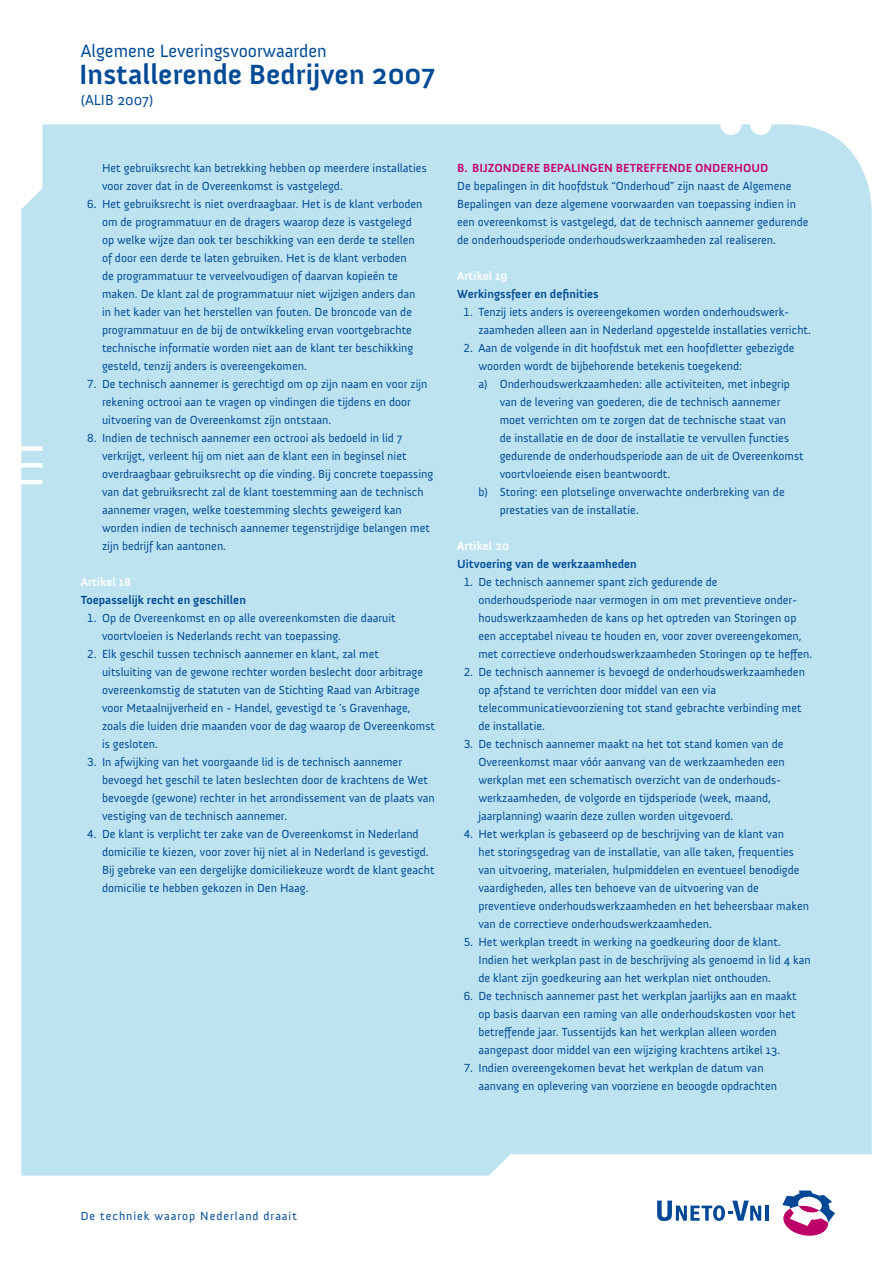
<style>
.page{position:relative;width:893px;height:1263px;background:#fff}
.page>*{position:absolute;margin:0;border:0;box-sizing:border-box;transform-origin:0 0}
.t1{font:700 28.5px "Anivers";color:#004b96}
.t2{font:18.3px "Anivers";color:#004b96}
.t3{font:15px "Anivers";color:#004b96}
.t4{font:12px/18px "Anivers";color:#004b96}
.t5{font:700 12px "Anivers";color:#004b96}
.t6{font:700 12px "Anivers";color:#c50067}
.t7{font:12px "Anivers";letter-spacing:.08em;color:#004b96}
.t8{font:700 12px "Anivers";color:#fff}
</style>
<div class="page">
<div style="left:21px;top:124px;width:851px;height:1051px;background:#bde3f1"></div>
<hr style="left:765px;top:1205px;width:3px;height:16px;background:#004896">
<svg style="left:782px;top:1190px;width:53px;height:46px"></svg>
<svg style="left:657px;top:1200px;width:104px;height:21px"></svg>
<h2 class="t2" style="left:81px;top:41px;width:247px">Algemene Leveringsvoorwaarden</h2>
<h1 class="t1" style="left:79px;top:58px;width:358px">Installerende Bedrijven 2007</h1>
<p class="t3" style="left:81px;top:91px;width:74px">(ALIB 2007)</p>
<p class="t4" style="left:102px;top:159px;width:326px">Het gebruiksrecht kan betrekking hebben op meerdere installaties voor zover dat in de Overeenkomst is vastgelegd.</p>
<p class="t4" style="left:102px;top:195px;width:322px;text-indent:-15px">6. Het gebruiksrecht is niet overdraagbaar. Het is de klant verboden om de programmatuur en de dragers waarop deze is vastgelegd op welke wijze dan ook ter beschikking van een derde te stellen of door een derde te laten gebruiken. Het is de klant verboden<br>de programmatuur te verveelvoudigen of daarvan kopieën te maken. De klant zal de programmatuur niet wijzigen anders dan in het kader van het herstellen van fouten. De broncode van de programmatuur en de bij de ontwikkeling ervan voortgebrachte technische informatie worden niet aan de klant ter beschikking gesteld, tenzij anders is overeengekomen.</p>
<p class="t4" style="left:102px;top:375px;width:327px;text-indent:-15px">7. De technisch aannemer is gerechtigd om op zijn naam en voor zijn rekening octrooi aan te vragen op vindingen die tijdens en door uitvoering van de Overeenkomst zijn ontstaan.</p>
<p class="t4" style="left:102px;top:429px;width:333px;text-indent:-15px">8. Indien de technisch aannemer een octrooi als bedoeld in lid 7 verkrijgt, verleent hij om niet aan de klant een in beginsel niet overdraagbaar gebruiksrecht op die vinding. Bij concrete toepassing van dat gebruiksrecht zal de klant toestemming aan de technisch aannemer vragen, welke toestemming slechts geweigerd kan worden indien de technisch aannemer tegenstrijdige belangen met zijn bedrijf kan aantonen.</p>
<p class="t8" style="left:81px;top:575px;width:52px">Artikel 18</p>
<p class="t5" style="left:81px;top:593px;width:167px">Toepasselijk recht en geschillen</p>
<p class="t4" style="left:102px;top:609px;width:295px;text-indent:-15px">1. Op de Overeenkomst en op alle overeenkomsten die daaruit voortvloeien is Nederlands recht van toepassing.</p>
<p class="t4" style="left:102px;top:645px;width:334px;text-indent:-15px">2. Elk geschil tussen technisch aannemer en klant, zal met<br>uitsluiting van de gewone rechter worden beslecht door arbitrage overeenkomstig de statuten van de Stichting Raad van Arbitrage voor Metaalnijverheid en - Handel, gevestigd te ’s Gravenhage, zoals die luiden drie maanden voor de dag waarop de Overeenkomst is gesloten.</p>
<p class="t4" style="left:102px;top:753px;width:334px;text-indent:-15px">3. In afwijking van het voorgaande lid is de technisch aannemer bevoegd het geschil te laten beslechten door de krachtens de Wet bevoegde (gewone) rechter in het arrondissement van de plaats van vestiging van de technisch aannemer.</p>
<p class="t4" style="left:102px;top:825px;width:334px;text-indent:-15px">4. De klant is verplicht ter zake van de Overeenkomst in Nederland domicilie te kiezen, voor zover hij niet al in Nederland is gevestigd.<br>Bij gebreke van een dergelijke domiciliekeuze wordt de klant geacht domicilie te hebben gekozen in Den Haag.</p>
<p class="t6" style="left:457px;top:161px;width:313px">B. BIJZONDERE BEPALINGEN BETREFFENDE ONDERHOUD</p>
<p class="t4" style="left:457px;top:177px;width:353px">De bepalingen in dit hoofdstuk “Onderhoud” zijn naast de Algemene Bepalingen van deze algemene voorwaarden van toepassing indien in een overeenkomst is vastgelegd, dat de technisch aannemer gedurende de onderhoudsperiode onderhoudswerkzaamheden zal realiseren.</p>
<p class="t8" style="left:457px;top:269px;width:52px">Artikel 19</p>
<p class="t5" style="left:457px;top:287px;width:143px">Werkingssfeer en definities</p>
<p class="t4" style="left:478px;top:303px;width:334px;text-indent:-15px">1. Tenzij iets anders is overeengekomen worden onderhoudswerk&shy;zaamheden alleen aan in Nederland opgestelde installaties verricht.</p>
<p class="t4" style="left:464px;top:339px;width:332px">2. Aan de volgende in dit hoofdstuk met een hoofdletter gebezigde</p>
<p class="t4" style="left:478px;top:357px;width:265px">woorden wordt de bijbehorende betekenis toegekend:</p>
<p class="t4" style="left:478px;top:375px;width:313px">a) Onderhoudswerkzaamheden: alle activiteiten, met inbegrip</p>
<p class="t4" style="left:500px;top:393px;width:282px">van de levering van goederen, die de technisch aannemer</p>
<p class="t4" style="left:500px;top:411px;width:288px">moet verrichten om te zorgen dat de technische staat van</p>
<p class="t4" style="left:500px;top:429px;width:291px">de installatie en de door de installatie te vervullen functies</p>
<p class="t4" style="left:500px;top:447px;width:306px">gedurende de onderhoudsperiode aan de uit de Overeenkomst</p>
<p class="t4" style="left:500px;top:465px;width:172px">voortvloeiende eisen beantwoordt.</p>
<p class="t4" style="left:478px;top:483px;width:308px">b) Storing: een plotselinge onverwachte onderbreking van de</p>
<p class="t4" style="left:500px;top:501px;width:141px">prestaties van de installatie.</p>
<p class="t8" style="left:457px;top:539px;width:54px">Artikel 20</p>
<p class="t5" style="left:457px;top:557px;width:181px">Uitvoering van de werkzaamheden</p>
<p class="t4" style="left:478px;top:573px;width:335px;text-indent:-15px">1. De technisch aannemer spant zich gedurende de onderhoudsperiode naar vermogen in om met preventieve onder&shy;houdswerkzaamheden de kans op het optreden van Storingen op een acceptabel niveau te houden en, voor zover overeengekomen, met correctieve onderhoudswerkzaamheden Storingen op te heffen.</p>
<p class="t4" style="left:478px;top:663px;width:328px;text-indent:-15px">2. De technisch aannemer is bevoegd de onderhoudswerkzaamheden op afstand te verrichten door middel van een via telecommunicatievoorziening tot stand gebrachte verbinding met de installatie.</p>
<p class="t4" style="left:478px;top:735px;width:308px;text-indent:-15px">3. De technisch aannemer maakt na het tot stand komen van de Overeenkomst maar vóór aanvang van de werkzaamheden een werkplan met een schematisch overzicht van de onderhouds&shy;werkzaamheden, de volgorde en tijdsperiode (week, maand, jaarplanning) waarin deze zullen worden uitgevoerd.</p>
<p class="t4" style="left:478px;top:825px;width:332px;text-indent:-15px">4. Het werkplan is gebaseerd op de beschrijving van de klant van<br>het storingsgedrag van de installatie, van alle taken, frequenties van uitvoering, materialen, hulpmiddelen en eventueel benodigde vaardigheden, alles ten behoeve van de uitvoering van de preventieve onderhoudswerkzaamheden en het beheersbaar maken van de correctieve onderhoudswerkzaamheden.</p>
<p class="t4" style="left:478px;top:933px;width:334px;text-indent:-15px">5. Het werkplan treedt in werking na goedkeuring door de klant.<br>Indien het werkplan past in de beschrijving als genoemd in lid 4 kan de klant zijn goedkeuring aan het werkplan niet onthouden.</p>
<p class="t4" style="left:478px;top:987px;width:320px;text-indent:-15px">6. De technisch aannemer past het werkplan jaarlijks aan en maakt op basis daarvan een raming van alle onderhoudskosten voor het betreffende jaar. Tussentijds kan het werkplan alleen worden aangepast door middel van een wijziging krachtens artikel 13.</p>
<p class="t4" style="left:478px;top:1059px;width:300px;text-indent:-15px">7. Indien overeengekomen bevat het werkplan de datum van aanvang en oplevering van voorziene en beoogde opdrachten</p>
<p class="t7" style="left:81px;top:1210px;width:218px">De techniek waarop Nederland draait</p>
</div>
